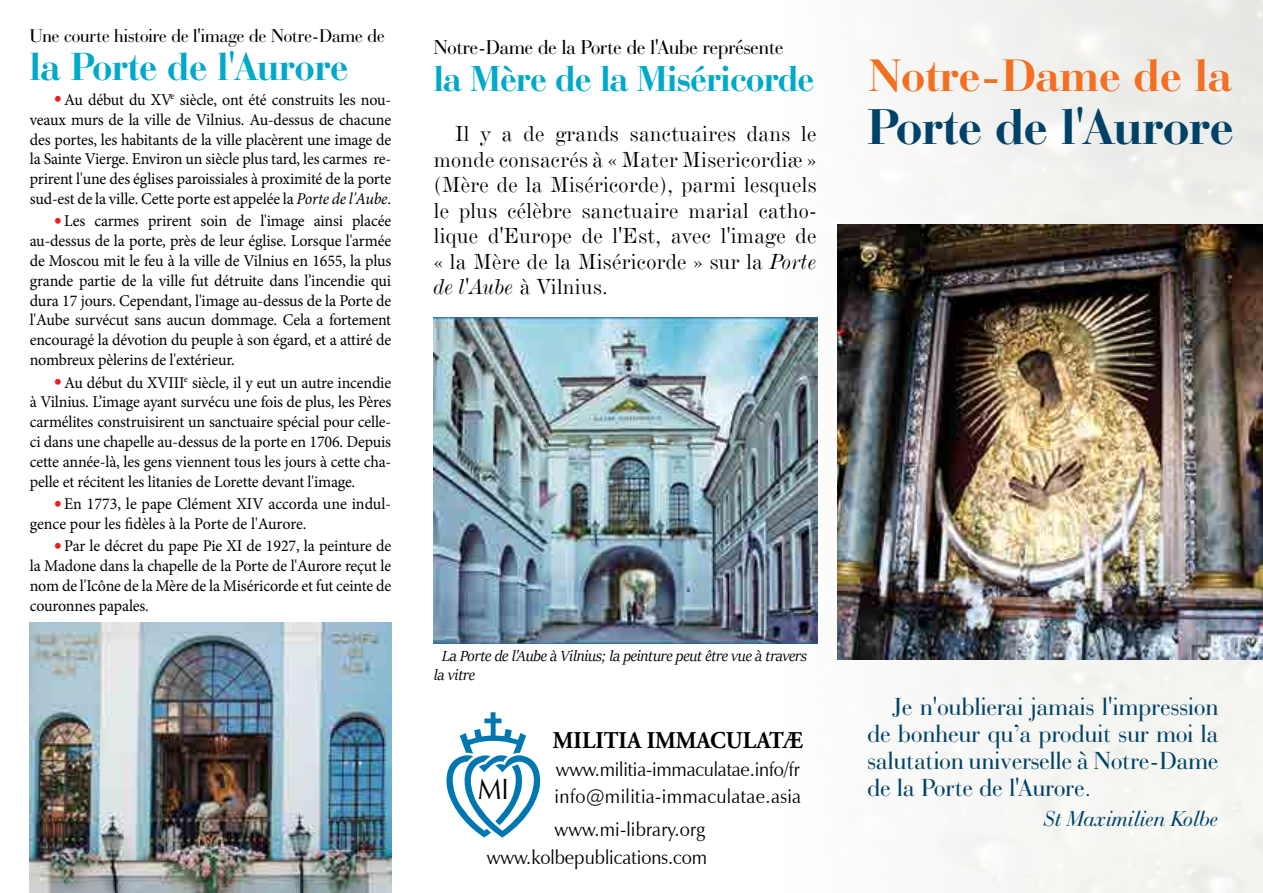
<style>
.page{position:relative;width:1263px;height:893px;background:#fff}
.page>*{position:absolute;margin:0;border:0;box-sizing:border-box;transform-origin:0 0}
.t1{font:700 48px "Bauer Bodoni PL";color:#004267}
.t2{font:700 43.5px "Bauer Bodoni PL";letter-spacing:.01em;color:#f36f21}
.t3{font:700 37.5px "Bauer Bodoni PL";color:#00a9c9}
.t4{font:700 34.5px "Bauer Bodoni PL";letter-spacing:-.01em;color:#00a9c9}
.t5{font:29.25px "Zapf Humanist 601 BT";color:#000;scale:.91 1}
.t6{font:24px/27px "Bauer Bodoni PL";letter-spacing:.01em;color:#004267;text-align:justify}
.t7{font:700 24px "Adobe Garamond Pro";color:#000;scale:.95 1}
.t8{font:italic 21px "Bauer Bodoni PL";letter-spacing:.01em;color:#004267}
.t9{font:19.5px/25.5px "De Vinne PL";letter-spacing:.02em;color:#000;text-align:justify}
.t10{font:19.5px/27.6px "Zapf Humanist 601 L2";color:#000;scale:.95 1}
.t11{font:19.5px "Bauer Bodoni PL";color:#000}
.t12{font:18px "Bauer Bodoni PL";color:#000}
.t13{font:16.5px/19.8px "Minion Pro";letter-spacing:-.01em;color:#000;text-align:justify}
.t14{font:italic 16.5px/19.8px "Sitka Banner";letter-spacing:-.01em;color:#000}
.s1{font-family:"Slimbach Itc TEE";font-size:21px;color:#ed1d24}
.s2{font-style:italic}
</style>
<div class="page">
<img style="left:779px;top:0;width:484px;height:893px">
<svg style="left:446px;top:712px;width:94px;height:126px"></svg>
<img style="left:838px;top:224px;width:425px;height:435px">
<img style="left:434px;top:318px;width:384px;height:325px">
<img style="left:30px;top:622px;width:361px;height:271px">
<p class="t12" style="left:30px;top:24px;width:356px">Une courte histoire de l'image de Notre-Dame de</p>
<h3 class="t3" style="left:30px;top:41px;width:320px">la Porte de l'Aurore</h3>
<p class="t13" style="left:30px;top:90px;width:363px;text-indent:21px"><span class="s1">•</span>Au début du XV<sup>e</sup> siècle, ont été construits les nou&shy;veaux murs de la ville de Vilnius. Au-dessus de chacune des portes, les habitants de la ville placèrent une image de la Sainte Vierge. Environ un siècle plus tard, les carmes re&shy;prirent l'une des églises paroissiales à proximité de la porte sud-est de la ville. Cette porte est appelée la <span class="s2">Porte de l'Aube</span>.</p>
<p class="t13" style="left:30px;top:211px;width:363px;text-indent:21px"><span class="s1">•</span>Les carmes prirent soin de l'image ainsi placée au-dessus de la porte, près de leur église. Lorsque l'armée de Moscou mit le feu à la ville de Vilnius en 1655, la plus grande partie de la ville fut détruite dans l’incendie qui dura 17 jours. Cependant, l'image au-dessus de la Porte de l'Aube survécut sans aucun dommage. Cela a fortement encouragé la dévotion du peuple à son égard, et a attiré de nombreux pèlerins de l'extérieur.</p>
<p class="t13" style="left:30px;top:372px;width:363px;text-indent:21px"><span class="s1">•</span>Au début du XVIII<sup>e</sup> siècle, il y eut un autre incendie à Vilnius. L’image ayant survécu une fois de plus, les Pères carmélites construisirent un sanctuaire spécial pour celle&shy;ci dans une chapelle au-dessus de la porte en 1706. Depuis cette année-là, les gens viennent tous les jours à cette cha&shy;pelle et récitent les litanies de Lorette devant l'image.</p>
<p class="t13" style="left:30px;top:494px;width:363px;text-indent:21px"><span class="s1">•</span>En 1773, le pape Clément XIV accorda une indul&shy;gence pour les fidèles à la Porte de l'Aurore.</p>
<p class="t13" style="left:30px;top:536px;width:363px;text-indent:21px"><span class="s1">•</span>Par le décret du pape Pie XI de 1927, la peinture de la Madone dans la chapelle de la Porte de l'Aurore reçut le nom de l'Icône de la Mère de la Miséricorde et fut ceinte de couronnes papales.</p>
<p class="t11" style="left:434px;top:34px;width:351px">Notre-Dame de la Porte de l'Aube représente</p>
<h3 class="t4" style="left:434px;top:55px;width:382px">la Mère de la Miséricorde</h3>
<p class="t9" style="left:434px;top:120px;width:384px;text-indent:21px">Il y a de grands sanctuaires dans le monde consacrés à « Mater Misericordiæ » (Mère de la Miséricorde), parmi lesquels le plus célèbre sanctuaire marial catho&shy;lique d'Europe de l'Est, avec l'image de « la Mère de la Miséricorde » sur la <span class="s2">Porte de l'Aube</span> à Vilnius.</p>
<p class="t14" style="left:434px;top:645px;width:375px;text-indent:8px">La Porte de l'Aube à Vilnius; la peinture peut être vue à travers la vitre</p>
<h3 class="t7" style="left:553px;top:726px;width:265px">MILITIA IMMACULATÆ</h3>
<p class="t10" style="left:555px;top:755px;width:261px">www.militia-immaculatae.info/fr info@militia-immaculatae.asia</p>
<p class="t10" style="left:487px;top:815px;width:233px;text-align:right">www.mi-library.org www.kolbepublications.com</p>
<h3 class="t5" style="left:478px;top:770px;width:35px">MI</h3>
<h2 class="t2" style="left:869px;top:46px;width:364px">Notre-Dame de la</h2>
<h1 class="t1" style="left:867px;top:94px;width:367px">Porte de l'Aurore</h1>
<h3 class="t6" style="left:867px;top:693px;width:352px;text-indent:26px">Je n'oublierai jamais l'impression de bonheur qu’a produit sur moi la salutation universelle à Notre-Dame de la Porte de l'Aurore.</h3>
<p class="t8" style="left:1044px;top:805px;width:176px">St Maximilien Kolbe</p>
</div>
